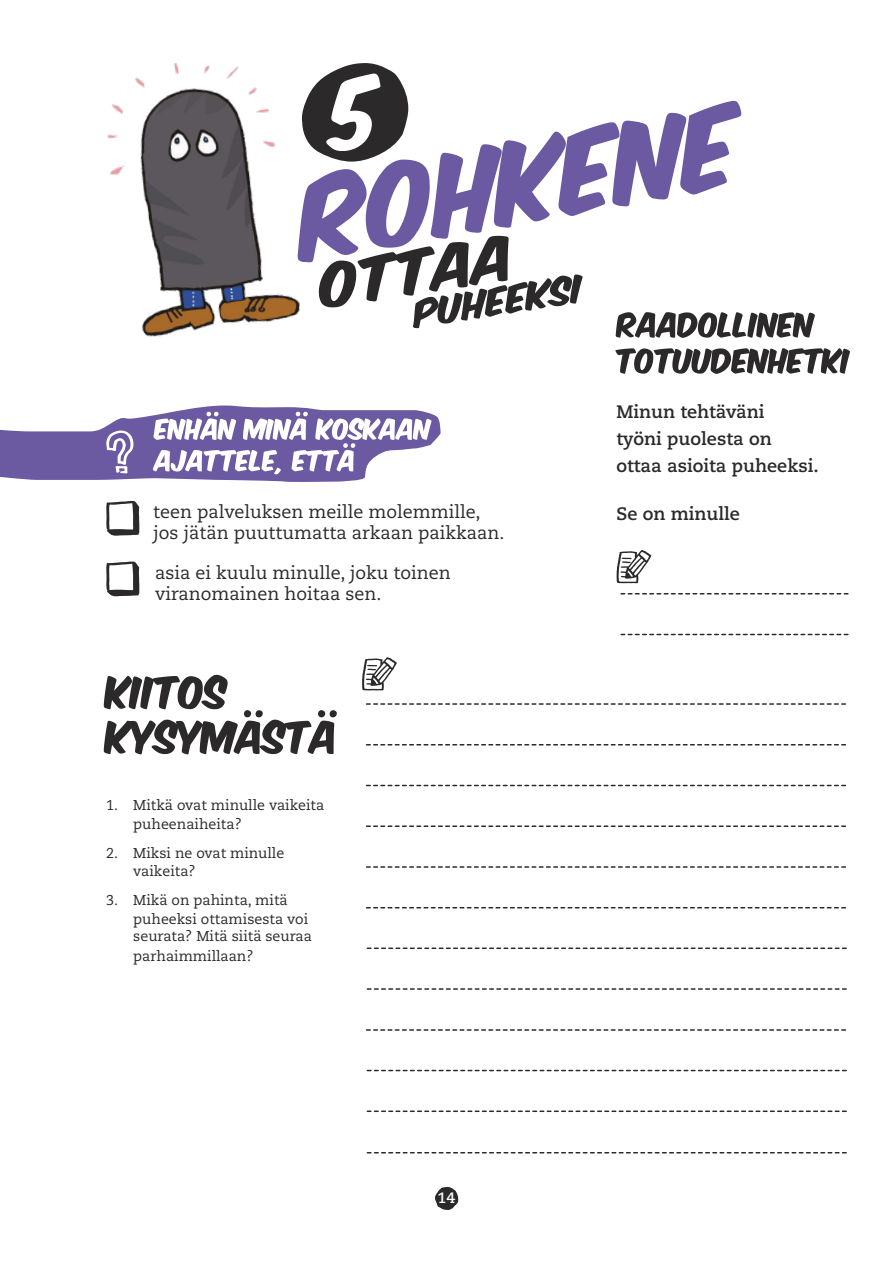
<style>
.page{position:relative;width:893px;height:1263px;background:#fff}
.page>*{position:absolute;margin:0;border:0;box-sizing:border-box;transform-origin:0 0}
.t1{font:18px/39.6px "Caecilia LT Std";color:#2b2929}
.t2{font:700 18px/27px "Caecilia LT Std";color:#2b2929}
.t3{font:700 15px "Caecilia LT Std";color:#fff}
.t4{font:14.25px/18.8px "Caecilia LT Std";color:#2b2929}
</style>
<div class="page">
<img style="left:107px;top:63px;width:162px;height:274px">
<svg style="left:269px;top:63px;width:473px;height:273px"></svg>
<svg style="left:104px;top:675px;width:233px;height:79px"></svg>
<svg style="left:620px;top:593px;width:229px;height:2px"></svg>
<svg style="left:620px;top:633px;width:229px;height:3px"></svg>
<svg style="left:616px;top:550px;width:35px;height:33px"></svg>
<svg style="left:615px;top:348px;width:235px;height:26px"></svg>
<svg style="left:616px;top:312px;width:199px;height:26px"></svg>
<svg style="left:106px;top:501px;width:33px;height:35px"></svg>
<svg style="left:106px;top:561px;width:33px;height:35px"></svg>
<svg style="left:0;top:405px;width:441px;height:77px"></svg>
<svg style="left:362px;top:657px;width:35px;height:34px"></svg>
<svg style="left:366px;top:744px;width:480px;height:2px"></svg>
<svg style="left:366px;top:825px;width:481px;height:2px"></svg>
<svg style="left:366px;top:907px;width:481px;height:2px"></svg>
<svg style="left:366px;top:947px;width:481px;height:2px"></svg>
<svg style="left:366px;top:988px;width:481px;height:2px"></svg>
<svg style="left:366px;top:703px;width:480px;height:2px"></svg>
<svg style="left:365px;top:784px;width:482px;height:3px"></svg>
<svg style="left:366px;top:866px;width:480px;height:2px"></svg>
<svg style="left:366px;top:1029px;width:480px;height:2px"></svg>
<svg style="left:366px;top:1069px;width:481px;height:3px"></svg>
<svg style="left:366px;top:1110px;width:481px;height:2px"></svg>
<svg style="left:366px;top:1152px;width:481px;height:2px"></svg>
<svg style="left:435px;top:1187px;width:23px;height:23px"></svg>
<p class="t2" style="left:617px;top:399px;width:204px">Minun tehtäväni<br>työni puolesta on ottaa asioita puheeksi.</p>
<p class="t1" style="left:153px;top:493px;width:329px">teen palveluksen meille molemmille,</p>
<p class="t2" style="left:617px;top:502px;width:125px">Se on minulle</p>
<p class="t1" style="left:153px;top:514px;width:353px">jos jätän puuttumatta arkaan paikkaan. asia ei kuulu minulle, joku toinen</p>
<p class="t1" style="left:155px;top:575px;width:228px">viranomainen hoitaa sen.</p>
<p class="t4" style="left:133px;top:797px;width:192px;text-indent:-27px">1. Mitkä ovat minulle vaikeita puheenaiheita?</p>
<p class="t4" style="left:133px;top:844px;width:153px;text-indent:-27px">2. Miksi ne ovat minulle vaikeita?</p>
<p class="t4" style="left:133px;top:892px;width:180px;line-height:18.1px;text-indent:-27px">3. Mikä on pahinta, mitä puheeksi ottamisesta voi seurata? Mitä siitä seuraa</p>
<p class="t4" style="left:133px;top:948px;width:122px">parhaimmillaan?</p>
<p class="t3" style="left:438px;top:1191px;width:19px">14</p>
</div>
